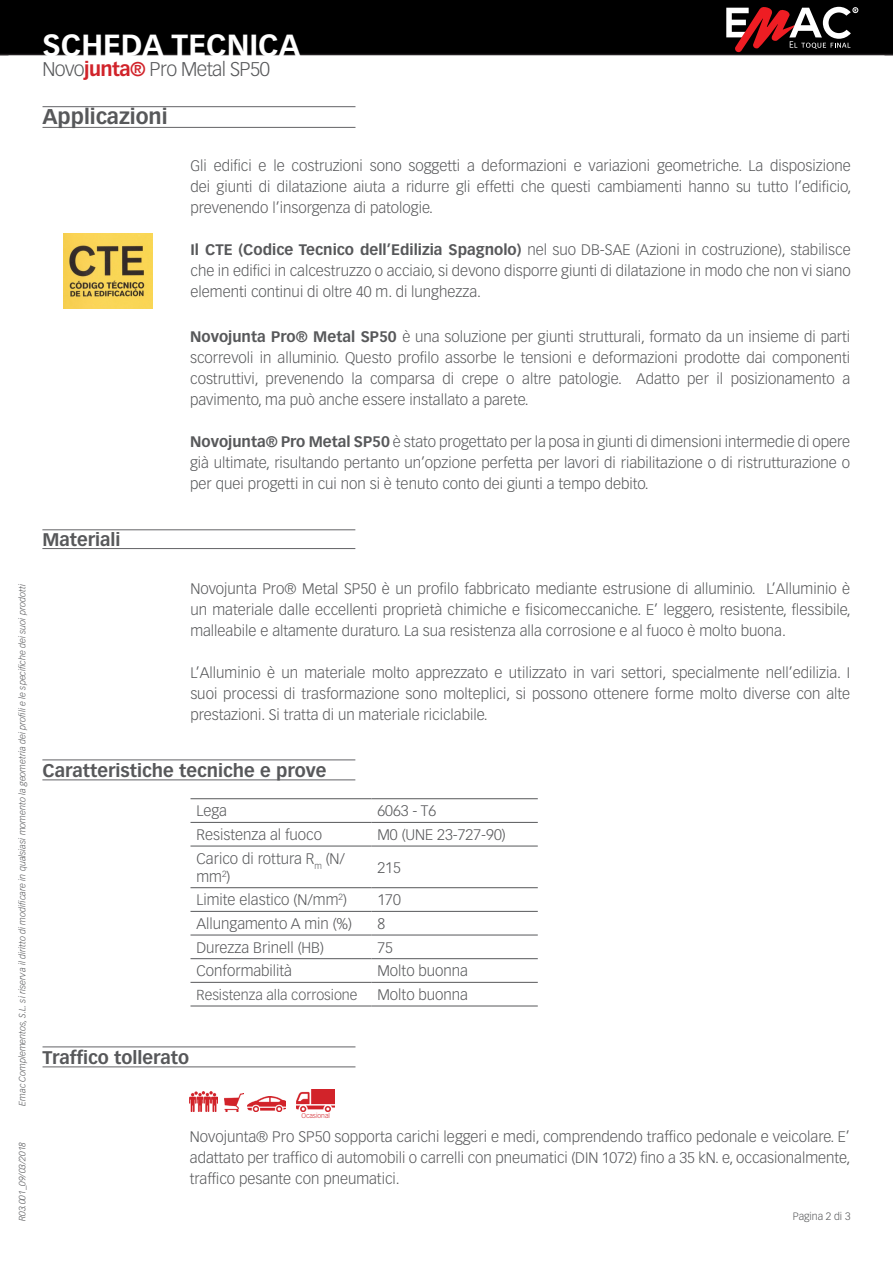
<style>
.page{position:relative;width:893px;height:1263px;background:#fff}
.page>*{position:absolute;margin:0;border:0;box-sizing:border-box;transform-origin:0 0}
.t1{font:700 30px/36px "Vectora LT Std";color:#fff}
.t2{font:700 21px "Vectora LT Std";color:#57585a}
.t3{font:300 19.5px "Vectora LT Std";letter-spacing:-.03em;color:#57585a}
.t4{font:700 18px "Vectora LT Std";color:#57585a}
.Párrafo_14{font:300 15px/21px "Vectora LT Std";color:#57585a;text-align:justify}
.t5{font:300 14.25px "Vectora LT Std";color:#57585a}
.t6{font:300 10.5px "Vectora LT Std";color:#57585a}
.t7{font:italic 300 9px "Vectora LT Std";color:#57585a}
.t8{font:300 6.75px "Vectora LT Std";color:#d1232a}
.s1{font-weight:700;color:#d1232a}
.s2{font-weight:700}
</style>
<div class="page">
<div style="left:0;top:0;width:893px;height:55px;background:#000"></div>
<svg style="left:726px;top:7px;width:132px;height:45px"></svg>
<hr style="left:43px;top:106px;width:312px;height:1px;background:#636366">
<hr style="left:43px;top:127px;width:312px;height:1px;background:#636366">
<hr style="left:42px;top:548px;width:313px;height:1px;background:#636366">
<hr style="left:42px;top:529px;width:313px;height:1px;background:#636366">
<hr style="left:43px;top:1046px;width:312px;height:1px;background:#636366">
<hr style="left:43px;top:1066px;width:312px;height:1px;background:#636366">
<hr style="left:42px;top:759px;width:313px;height:1px;background:#636366">
<hr style="left:42px;top:779px;width:313px;height:1px;background:#636366">
<hr style="left:190px;top:798px;width:181px;height:1px;background:#57585a">
<hr style="left:371px;top:798px;width:167px;height:1px;background:#57585a">
<hr style="left:190px;top:822px;width:181px;height:1px;background:#57585a">
<hr style="left:371px;top:822px;width:167px;height:1px;background:#57585a">
<hr style="left:190px;top:846px;width:181px;height:1px;background:#57585a">
<hr style="left:371px;top:846px;width:167px;height:1px;background:#57585a">
<hr style="left:190px;top:887px;width:181px;height:1px;background:#57585a">
<hr style="left:371px;top:887px;width:167px;height:1px;background:#57585a">
<hr style="left:190px;top:911px;width:181px;height:1px;background:#57585a">
<hr style="left:371px;top:911px;width:167px;height:1px;background:#57585a">
<hr style="left:190px;top:935px;width:181px;height:1px;background:#57585a">
<hr style="left:371px;top:935px;width:167px;height:1px;background:#57585a">
<hr style="left:190px;top:958px;width:181px;height:1px;background:#57585a">
<hr style="left:371px;top:958px;width:167px;height:1px;background:#57585a">
<hr style="left:190px;top:982px;width:181px;height:1px;background:#57585a">
<hr style="left:371px;top:982px;width:167px;height:1px;background:#57585a">
<hr style="left:190px;top:1006px;width:181px;height:1px;background:#57585a">
<hr style="left:371px;top:1006px;width:167px;height:1px;background:#57585a">
<img style="left:63px;top:234px;width:89px;height:74px">
<img style="left:190px;top:1091px;width:27px;height:21px">
<img style="left:224px;top:1093px;width:19px;height:19px">
<img style="left:247px;top:1096px;width:39px;height:16px">
<img style="left:296px;top:1089px;width:39px;height:23px">
<h1 class="t1" style="left:43px;top:28px;width:164px">FICHA TÉC-<br>NICA</h1>
<h1 class="t1" style="left:43px;top:27px;width:259px">SCHEDA TECNICA</h1>
<p class="t3" style="left:43px;top:58px;width:229px">Novo<span class="s1">junta®</span> Pro Metal SP50</p>
<p class="t2" style="left:42px;top:104px;width:127px">Applicazioni</p>
<p class="Párrafo_14" style="left:190px;top:155px;width:662px">Gli edifici e le costruzioni sono soggetti a deformazioni e variazioni geometriche. La disposizione dei giunti di dilatazione aiuta a ridurre gli effetti che questi cambiamenti hanno su tutto l’edificio, prevenendo l’insorgenza di patologie.</p>
<p class="Párrafo_14" style="left:190px;top:239px;width:662px"><span class="s2">Il CTE (Codice Tecnico dell’Edilizia Spagnolo)</span> nel suo DB-SAE (Azioni in costruzione), stabilisce che in edifici in calcestruzzo o acciaio, si devono disporre giunti di dilatazione in modo che non vi siano elementi continui di oltre 40 m. di lunghezza.</p>
<p class="Párrafo_14" style="left:190px;top:326px;width:661px"><span class="s2">Novojunta Pro® Metal SP50</span> è una soluzione per giunti strutturali, formato da un insieme di parti scorrevoli in alluminio. Questo profilo assorbe le tensioni e deformazioni prodotte dai componenti costruttivi, prevenendo la comparsa di crepe o altre patologie. Adatto per il posizionamento a pavimento, ma può anche essere installato a parete.</p>
<p class="Párrafo_14" style="left:190px;top:431px;width:661px"><span class="s2">Novojunta® Pro Metal SP50</span> è stato progettato per la posa in giunti di dimensioni intermedie di opere già ultimate, risultando pertanto un’opzione perfetta per lavori di riabilitazione o di ristrutturazione o per quei progetti in cui non si è tenuto conto dei giunti a tempo debito.</p>
<p class="t7" style="left:17px;top:1106px;width:523px;rotate:-90deg">Emac Complementos, S.L. si riserva il diritto di modificare in qualsiasi momento la geometria dei profili e le specifiche dei suoi prodotti</p>
<p class="t7" style="left:17px;top:1221px;width:81px;rotate:-90deg">R03.001_09/03/2018</p>
<p class="t4" style="left:42px;top:528px;width:79px">Materiali</p>
<p class="Párrafo_14" style="left:190px;top:578px;width:662px">Novojunta Pro® Metal SP50 è un profilo fabbricato mediante estrusione di alluminio. L’Alluminio è un materiale dalle eccellenti proprietà chimiche e fisicomeccaniche. E’ leggero, resistente, flessibile, malleabile e altamente duraturo. La sua resistenza alla corrosione e al fuoco è molto buona.</p>
<p class="Párrafo_14" style="left:190px;top:662px;width:661px">L’Alluminio è un materiale molto apprezzato e utilizzato in vari settori, specialmente nell’edilizia. I suoi processi di trasformazione sono molteplici, si possono ottenere forme molto diverse con alte prestazioni. Si tratta di un materiale riciclabile.</p>
<p class="t4" style="left:42px;top:760px;width:285px">Caratteristiche tecniche e prove</p>
<p class="Párrafo_14" style="left:196px;top:801px;width:32px">Lega</p>
<p class="Párrafo_14" style="left:377px;top:801px;width:60px">6063 - T6</p>
<p class="Párrafo_14" style="left:196px;top:824px;width:127px">Resistenza al fuoco</p>
<p class="Párrafo_14" style="left:377px;top:824px;width:130px">M0 (UNE 23-727-90)</p>
<p class="Párrafo_14" style="left:196px;top:849px;width:150px;line-height:18px">Carico di rottura R<sub>m</sub> (N/ mm<sup>2</sup>)</p>
<p class="Párrafo_14" style="left:377px;top:857px;width:25px">215</p>
<p class="Párrafo_14" style="left:196px;top:890px;width:152px">Limite elastico (N/mm<sup>2</sup>)</p>
<p class="Párrafo_14" style="left:377px;top:890px;width:25px">170</p>
<p class="Párrafo_14" style="left:196px;top:913px;width:157px">Allungamento A min (%)</p>
<p class="Párrafo_14" style="left:377px;top:913px;width:9px">8</p>
<p class="Párrafo_14" style="left:196px;top:937px;width:129px">Durezza Brinell (HB)</p>
<p class="Párrafo_14" style="left:377px;top:937px;width:17px">75</p>
<p class="Párrafo_14" style="left:196px;top:961px;width:97px">Conformabilità</p>
<p class="Párrafo_14" style="left:377px;top:961px;width:92px">Molto buonna</p>
<p class="t5" style="left:196px;top:986px;width:163px">Resistenza alla corrosione</p>
<p class="Párrafo_14" style="left:377px;top:984px;width:92px">Molto buonna</p>
<p class="t4" style="left:43px;top:1046px;width:148px">Traffico tollerato</p>
<p class="t8" style="left:301px;top:1112px;width:30px">Ocasional</p>
<p class="Párrafo_14" style="left:190px;top:1126px;width:662px">Novojunta® Pro SP50 sopporta carichi leggeri e medi, comprendendo traffico pedonale e veicolare. E’ adattato per traffico di automobili o carrelli con pneumatici (DIN 1072) fino a 35 kN. e, occasionalmente, traffico pesante con pneumatici.</p>
<p class="t6" style="left:793px;top:1210px;width:59px">Pagina 2 di 3</p>
</div>
